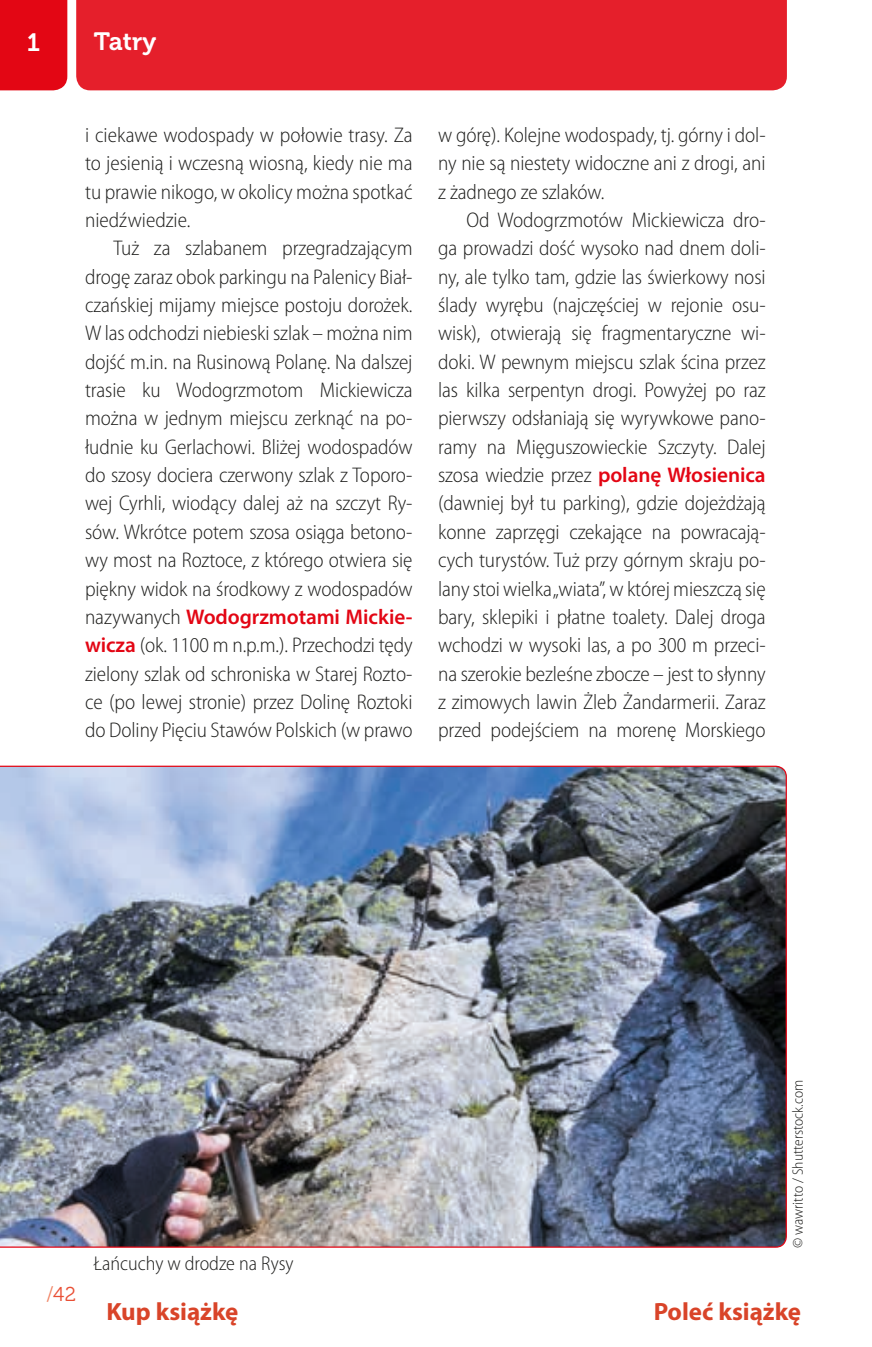
<style>
.page{position:relative;width:872px;height:1347px;background:#fff}
.page>*{position:absolute;margin:0;border:0;box-sizing:border-box;transform-origin:0 0}
.t1{font:700 25px "Myriad Pro";color:#d94429}
.t2{font:25px "Museo 700";color:#fff}
.t3{font:25px "Museo Sans 700";color:#fff}
.t4{font:300 semi-condensed 21.25px/28.2px "Myriad Pro";letter-spacing:-.005em;color:#1d1d1b;text-align:justify}
.t5{font:300 semi-condensed 20px "Myriad Pro";color:#1d1d1b}
.t6{font:20px "Museo 300";color:#e94f35}
.t7{font:300 semi-condensed 15px "Myriad Pro";color:#1d1d1b}
.s1{font-weight:600;font-stretch:normal;color:#e30614}
.s2{color:#f08262}
</style>
<div class="page">
<div style="left:0;top:0;width:67px;height:90px;background:#e30614"></div>
<div style="left:76px;top:0;width:711px;height:90px;background:#e51f2b"></div>
<img style="left:0;top:765px;width:787px;height:482px">
<p class="t3" style="left:27px;top:28px;width:14px">1</p>
<p class="t2" style="left:94px;top:27px;width:64px">Tatry</p>
<p class="t4" style="left:85px;top:121px;width:329px">i ciekawe wodospady w połowie trasy. Za to jesienią i wczesną wiosną, kiedy nie ma tu prawie nikogo, w okolicy można spotkać niedźwiedzie.</p>
<p class="t4" style="left:85px;top:234px;width:329px;text-indent:28px">Tuż za szlabanem przegradzającym drogę zaraz obok parkingu na Palenicy Biał&shy;czańskiej mijamy miejsce postoju dorożek.<br>W las odchodzi niebieski szlak – można nim dojść m.in. na Rusinową Polanę. Na dalszej trasie ku Wodogrzmotom Mickiewicza można w jednym miejscu zerknąć na po&shy;łudnie ku Gerlachowi. Bliżej wodospadów do szosy dociera czerwony szlak z Toporo&shy;wej Cyrhli, wiodący dalej aż na szczyt Ry&shy;sów. Wkrótce potem szosa osiąga betono&shy;wy most na Roztoce, z którego otwiera się piękny widok na środkowy z wodospadów nazywanych <span class="s1">Wodogrzmotami Mickie&shy;wicza</span> (ok. 1100 m n.p.m.). Przechodzi tędy zielony szlak od schroniska w Starej Rozto&shy;ce (po lewej stronie) przez Dolinę Roztoki do Doliny Pięciu Stawów Polskich (w prawo</p>
<p class="t4" style="left:438px;top:121px;width:329px">w górę). Kolejne wodospady, tj. górny i dol&shy;ny nie są niestety widoczne ani z drogi, ani z żadnego ze szlaków.</p>
<p class="t4" style="left:438px;top:206px;width:329px;text-indent:28px">Od Wodogrzmotów Mickiewicza dro&shy;ga prowadzi dość wysoko nad dnem doli&shy;ny, ale tylko tam, gdzie las świerkowy nosi ślady wyrębu (najczęściej w rejonie osu&shy;wisk), otwierają się fragmentaryczne wi&shy;doki. W pewnym miejscu szlak ścina przez las kilka serpentyn drogi. Powyżej po raz pierwszy odsłaniają się wyrywkowe pano&shy;ramy na Mięguszowieckie Szczyty. Dalej szosa wiedzie przez <span class="s1">polanę Włosienica </span>(dawniej był tu parking), gdzie dojeżdżają konne zaprzęgi czekające na powracają&shy;cych turystów. Tuż przy górnym skraju po&shy;lany stoi wielka „wiata”, w której mieszczą się bary, sklepiki i płatne toalety. Dalej droga wchodzi w wysoki las, a po 300 m przeci&shy;na szerokie bezleśne zbocze – jest to słynny z zimowych lawin Żleb Żandarmerii. Zaraz przed podejściem na morenę Morskiego</p>
<p class="t7" style="left:789px;top:1247px;width:170px;rotate:-90deg">© wawritto / Shutterstock.com</p>
<p class="t6" style="left:47px;top:1283px;width:31px"><span class="s2">/</span>42</p>
<p class="t5" style="left:94px;top:1252px;width:201px">Łańcuchy w drodze na Rysy</p>
<p class="t1" style="left:106px;top:1295px;width:134px">Kup książkę</p>
<p class="t1" style="left:653px;top:1295px;width:149px">Poleć książkę</p>
</div>
